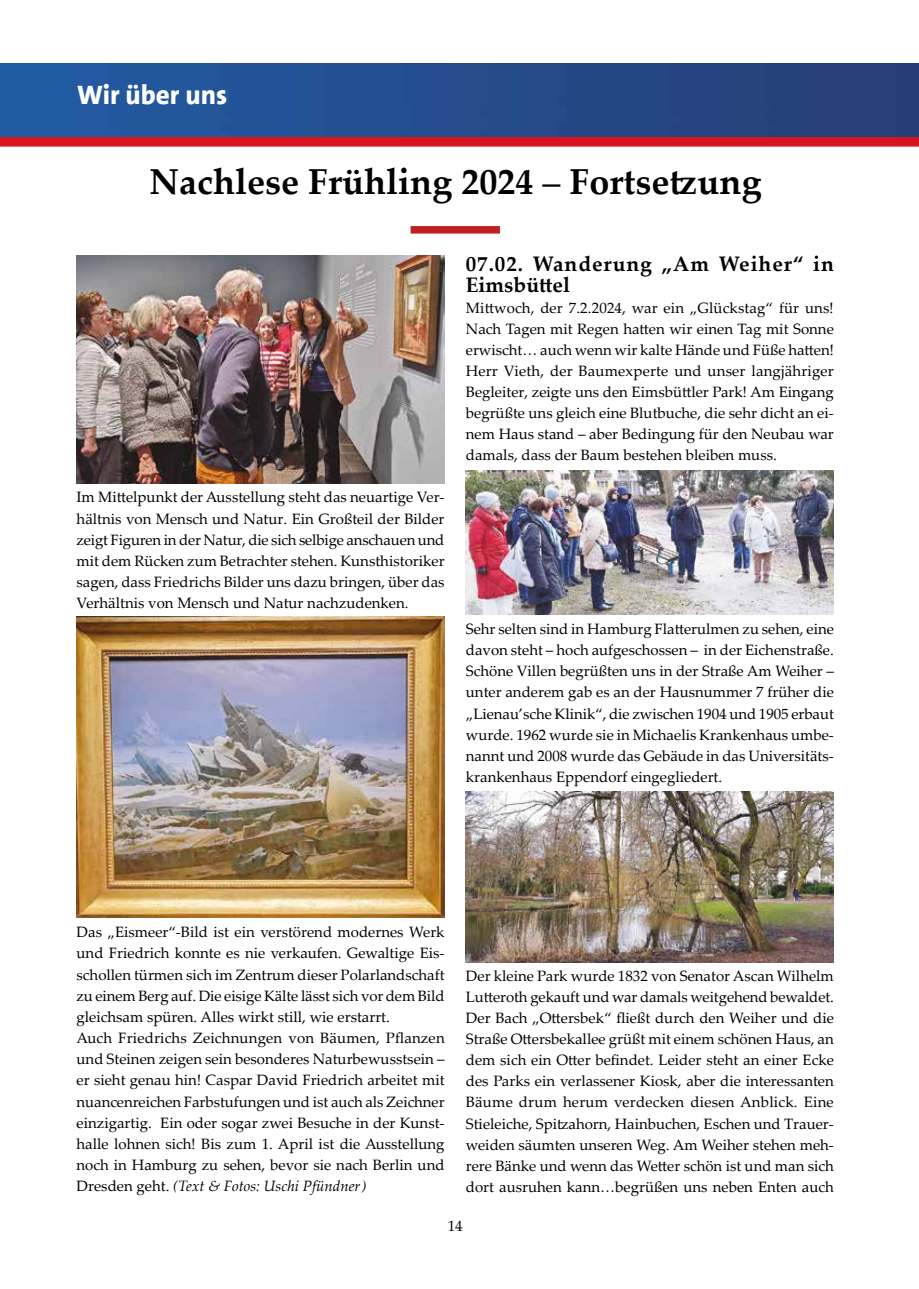
<style>
.page{position:relative;width:919px;height:1289px;background:#fff}
.page>*{position:absolute;margin:0;border:0;box-sizing:border-box;transform-origin:0 0}
.t1{font:700 36px "Palatino Linotype";color:#000}
.t2{font:800 27px "SPD The Sans";color:#fff}
.t3{font:700 21px/21px "Palatino Linotype";letter-spacing:.045em;color:#000}
.t4{font:15px/21.1px "Palatino Linotype";color:#000;text-align:justify}
.s1{font-family:"Zurich BT";font-weight:400}
.s2{font-style:italic}
</style>
<div class="page">
<div style="left:0;top:136px;width:918px;height:11px;background:#d8151e"></div>
<img style="left:0;top:64px;width:918px;height:72px">
<div style="left:410px;top:226px;width:90px;height:7px;background:#bd221e"></div>
<img style="left:77px;top:255px;width:367px;height:228px">
<img style="left:77px;top:617px;width:367px;height:300px">
<img style="left:466px;top:470px;width:367px;height:144px">
<img style="left:466px;top:791px;width:367px;height:171px">
<h2 class="t2" style="left:77px;top:78px;width:152px">Wir über uns</h2>
<h1 class="t1" style="left:149px;top:156px;width:613px">Nachlese Frühling 2024 <span class="s1">–</span> Fortsetzung</h1>
<p class="t4" style="left:77px;top:486px;width:369px">Im Mittelpunkt der Ausstellung steht das neuartige Ver&shy;hältnis von Mensch und Natur. Ein Großteil der Bilder zeigt Figuren in der Natur, die sich selbige anschauen und mit dem Rücken zum Betrachter stehen. Kunsthistoriker sagen, dass Friedrichs Bilder uns dazu bringen, über das Verhältnis von Mensch und Natur nachzudenken.</p>
<h3 class="t3" style="left:466px;top:252px;width:369px">07.02. Wanderung „Am Weiher“ in<br>Eimsbüttel</h3>
<p class="t4" style="left:466px;top:296px;width:369px">Mittwoch, der 7.2.2024, war ein „Glückstag“ für uns!<br>Nach Tagen mit Regen hatten wir einen Tag mit Sonne erwischt… auch wenn wir kalte Hände und Füße hatten!<br>Herr Vieth, der Baumexperte und unser langjähriger Begleiter, zeigte uns den Eimsbüttler Park! Am Eingang begrüßte uns gleich eine Blutbuche, die sehr dicht an ei&shy;nem Haus stand – aber Bedingung für den Neubau war damals, dass der Baum bestehen bleiben muss.</p>
<p class="t4" style="left:466px;top:618px;width:369px">Sehr selten sind in Hamburg Flatterulmen zu sehen, eine davon steht – hoch aufgeschossen – in der Eichenstraße.<br>Schöne Villen begrüßten uns in der Straße Am Weiher – unter anderem gab es an der Hausnummer 7 früher die „Lienau’sche Klinik“, die zwischen 1904 und 1905 erbaut wurde. 1962 wurde sie in Michaelis Krankenhaus umbe&shy;nannt und 2008 wurde das Gebäude in das Universitäts&shy;krankenhaus Eppendorf eingegliedert.</p>
<p class="t4" style="left:77px;top:921px;width:369px;text-align:left">Das „Eismeer“-Bild ist ein verstörend modernes Werk und Friedrich konnte es nie verkaufen. Gewaltige Eis&shy;schollen türmen sich im Zentrum dieser Polarlandschaft zu einem Berg auf. Die eisige Kälte lässt sich vor dem Bild gleichsam spüren. Alles wirkt still, wie erstarrt.<br>Auch Friedrichs Zeichnungen von Bäumen, Pflanzen und Steinen zeigen sein besonderes Naturbewusstsein – er sieht genau hin! Caspar David Friedrich arbeitet mit nuancenreichen Farbstufungen und ist auch als Zeichner einzigartig. Ein oder sogar zwei Besuche in der Kunst&shy;halle lohnen sich! Bis zum 1. April ist die Ausstellung noch in Hamburg zu sehen, bevor sie nach Berlin und Dresden geht. <span class="s2">(Text &amp; Fotos: Uschi Pfündner)</span></p>
<p class="t4" style="left:466px;top:964px;width:369px">Der kleine Park wurde 1832 von Senator Ascan Wilhelm Lutteroth gekauft und war damals weitgehend bewaldet.<br>Der Bach „Ottersbek“ fließt durch den Weiher und die Straße Ottersbekallee grüßt mit einem schönen Haus, an dem sich ein Otter befindet. Leider steht an einer Ecke des Parks ein verlassener Kiosk, aber die interessanten Bäume drum herum verdecken diesen Anblick. Eine Stieleiche, Spitzahorn, Hainbuchen, Eschen und Trauer&shy;weiden säumten unseren Weg. Am Weiher stehen meh&shy;rere Bänke und wenn das Wetter schön ist und man sich dort ausruhen kann…begrüßen uns neben Enten auch</p>
<p class="t4" style="left:447px;top:1214px;width:16px">14</p>
</div>
